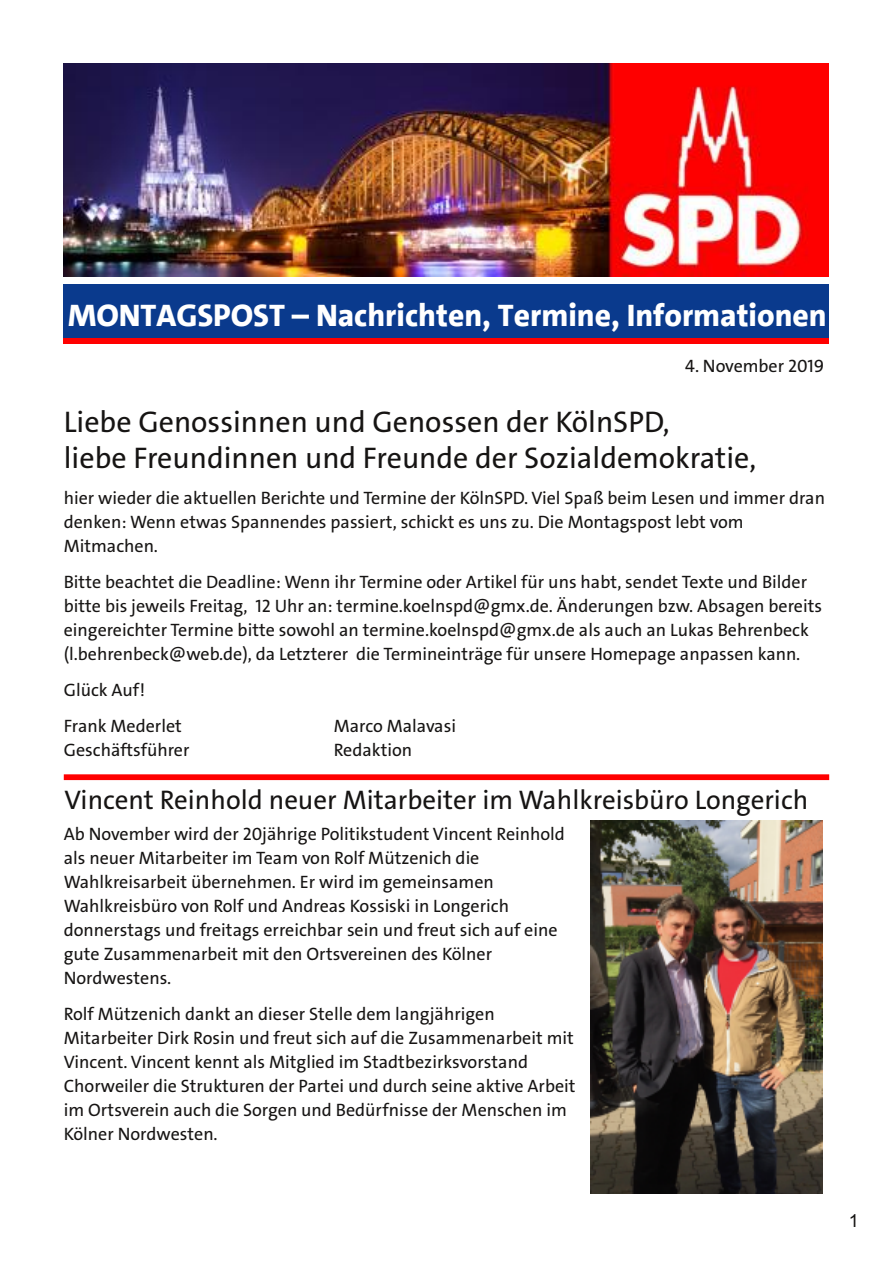
<style>
.page{position:relative;width:893px;height:1263px;background:#fff}
.page>*{position:absolute;margin:0;border:0;box-sizing:border-box;transform-origin:0 0}
.t1{font:800 31.5px "SPD The Sans";color:#fff}
.t2{font:30px/36px "The Sans LP5 Plain";color:#161413}
.t3{font:27px "The Sans LP5 Plain";color:#161413}
.t4{font:18px/24px "The Sans LP5 Plain";color:#161413}
.t5{font:18px "Arial";color:#161413}
</style>
<div class="page">
<div style="left:64px;top:285px;width:765px;height:56px;background:#0a3a8d"></div>
<div style="left:64px;top:338px;width:765px;height:6px;background:#f00"></div>
<img style="left:64px;top:64px;width:765px;height:213px">
<div style="left:64px;top:774px;width:765px;height:6px;background:#f00"></div>
<img style="left:590px;top:820px;width:233px;height:374px">
<h1 class="t1" style="left:68px;top:295px;width:760px">MONTAGSPOST – Nachrichten, Termine, Informationen</h1>
<p class="t4" style="left:685px;top:354px;width:140px">4. November 2019</p>
<h2 class="t2" style="left:64px;top:404px;width:694px">Liebe Genossinnen und Genossen der KölnSPD,<br>liebe Freundinnen und Freunde der Sozialdemokratie,</h2>
<p class="t4" style="left:64px;top:486px;width:763px">hier wieder die aktuellen Berichte und Termine der KölnSPD. Viel Spaß beim Lesen und immer dran denken: Wenn etwas Spannendes passiert, schickt es uns zu. Die Montagspost lebt vom<br>Mitmachen.</p>
<p class="t4" style="left:64px;top:570px;width:760px">Bitte beachtet die Deadline: Wenn ihr Termine oder Artikel für uns habt, sendet Texte und Bilder bitte bis jeweils Freitag, 12 Uhr an: termine.koelnspd@gmx.de. Änderungen bzw. Absagen bereits eingereichter Termine bitte sowohl an termine.koelnspd@gmx.de als auch an Lukas Behrenbeck (l.behrenbeck@web.de), da Letzterer die Termineinträge für unsere Homepage anpassen kann.</p>
<p class="t4" style="left:64px;top:672px;width:120px;line-height:36px">Glück Auf!<br>Frank Mederlet</p>
<p class="t4" style="left:334px;top:714px;width:124px">Marco Malavasi</p>
<p class="t4" style="left:64px;top:738px;width:127px">Geschäftsführer</p>
<p class="t4" style="left:334px;top:738px;width:80px">Redaktion</p>
<h3 class="t3" style="left:65px;top:783px;width:745px">Vincent Reinhold neuer Mitarbeiter im Wahlkreisbüro Longerich</h3>
<p class="t4" style="left:64px;top:822px;width:503px">Ab November wird der 20jährige Politikstudent Vincent Reinhold als neuer Mitarbeiter im Team von Rolf Mützenich die Wahlkreisarbeit übernehmen. Er wird im gemeinsamen Wahlkreisbüro von Rolf und Andreas Kossiski in Longerich donnerstags und freitags erreichbar sein und freut sich auf eine gute Zusammenarbeit mit den Ortsvereinen des Kölner Nordwestens.</p>
<p class="t4" style="left:64px;top:1002px;width:513px">Rolf Mützenich dankt an dieser Stelle dem langjährigen Mitarbeiter Dirk Rosin und freut sich auf die Zusammenarbeit mit Vincent. Vincent kennt als Mitglied im Stadtbezirksvorstand Chorweiler die Strukturen der Partei und durch seine aktive Arbeit im Ortsverein auch die Sorgen und Bedürfnisse der Menschen im Kölner Nordwesten.</p>
<p class="t5" style="left:849px;top:1210px;width:12px">1</p>
</div>
